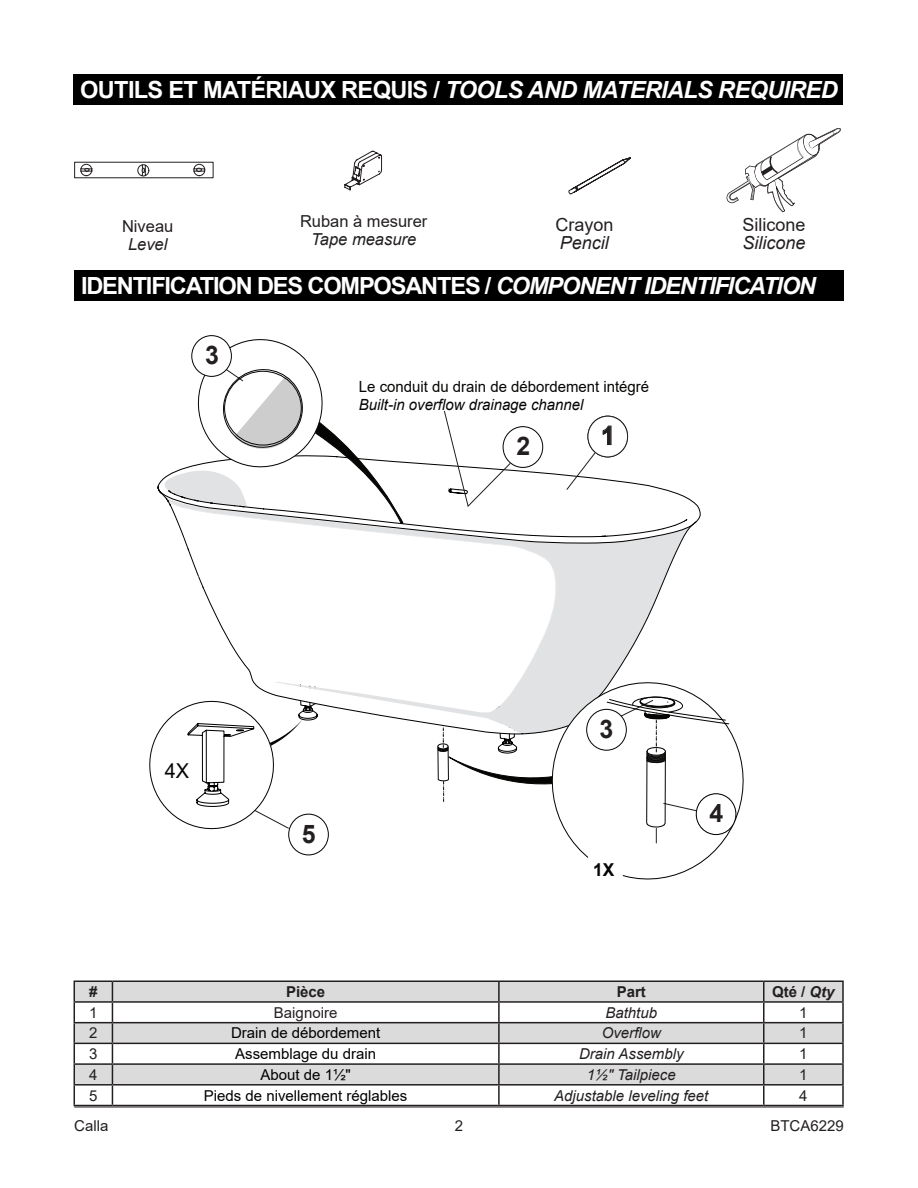
<style>
.page{position:relative;width:918px;height:1188px;background:#fff}
.page>*{position:absolute;margin:0;border:0;box-sizing:border-box;transform-origin:0 0}
.t1{font:700 25.65px "Arial";color:#231f20}
.t2{font:700 23.7px "Arial";letter-spacing:-.05em;color:#fff}
.t3{font:italic 700 23.7px "Arial";letter-spacing:-.03em;color:#fff}
.t4{font:20.55px "Arial";color:#050504}
.t5{font:18px "Arial";color:#231f20}
.t6{font:italic 18px "Arial";color:#231f20}
.t7{font:700 17.85px "Arial";color:#050504}
.t8{font:16.5px "Arial";color:#231f20}
.t9{font:italic 16.5px "Arial";color:#231f20}
.t10{font:15.45px/18.5px "Arial";color:#050504}
.text{font:15px "Arial";color:#000}
.text-2{font:italic 15px "Arial";color:#231f20}
.text-3{font:15px "Arial";color:#231f20}
.text-4{font:700 15px "Arial";color:#231f20}
.s1{font-style:normal}
.s2{font-style:italic}
</style>
<div class="page">
<svg style="left:202px;top:588px;width:134px;height:120px"></svg>
<svg style="left:336px;top:505px;width:365px;height:220px"></svg>
<div style="left:288px;top:814px;width:41px;height:41px;border:1px solid #050504;border-radius:50%"></div>
<svg style="left:149px;top:670px;width:183px;height:160px"></svg>
<svg style="left:436px;top:682px;width:308px;height:198px"></svg>
<div style="left:696px;top:794px;width:40px;height:41px;background:#fff;border-radius:50%"></div>
<div style="left:696px;top:794px;width:40px;height:41px;border:1px solid #050504;border-radius:50%"></div>
<div style="left:192px;top:335px;width:40px;height:42px;border:1px solid #050504;border-radius:50%"></div>
<svg style="left:157px;top:339px;width:540px;height:249px"></svg>
<hr style="left:74px;top:1107px;width:770px;height:1px;background:#231f20">
<div style="left:74px;top:74px;width:769px;height:31px;background:#000"></div>
<div style="left:74px;top:270px;width:770px;height:31px;background:#000"></div>
<hr style="left:74px;top:981px;width:38px;height:1px;background:#231f20">
<hr style="left:112px;top:981px;width:387px;height:1px;background:#231f20">
<hr style="left:499px;top:981px;width:265px;height:1px;background:#231f20">
<hr style="left:764px;top:981px;width:80px;height:1px;background:#231f20">
<svg style="left:74px;top:982px;width:770px;height:123px"></svg>
<hr style="left:74px;top:1105px;width:38px;height:1px;background:#231f20">
<hr style="left:112px;top:1105px;width:387px;height:1px;background:#231f20">
<hr style="left:499px;top:1105px;width:265px;height:1px;background:#231f20">
<hr style="left:764px;top:1105px;width:80px;height:1px;background:#231f20">
<svg style="left:344px;top:150px;width:38px;height:41px"></svg>
<svg style="left:568px;top:157px;width:63px;height:38px"></svg>
<svg style="left:74px;top:161px;width:140px;height:18px"></svg>
<svg style="left:726px;top:128px;width:115px;height:84px"></svg>
<p class="t3" style="left:80px;top:74px;width:759px"><span class="s1">OUTILS ET MATÉRIAUX REQUIS /</span> TOOLS AND MATERIALS REQUIRED</p>
<p class="t8" style="left:122px;top:214px;width:53px">Niveau</p>
<p class="t9" style="left:128px;top:233px;width:41px">Level</p>
<p class="t8" style="left:300px;top:210px;width:129px">Ruban à mesurer</p>
<p class="t9" style="left:311px;top:229px;width:106px">Tape measure</p>
<p class="t5" style="left:555px;top:212px;width:60px">Crayon</p>
<p class="t6" style="left:560px;top:231px;width:51px">Pencil</p>
<p class="t5" style="left:743px;top:212px;width:65px">Silicone</p>
<p class="t6" style="left:743px;top:231px;width:65px">Silicone</p>
<p class="t2" style="left:81px;top:269px;width:736px">IDENTIFICATION DES COMPOSANTES / <span class="s2">COMPONENT IDENTIFICATION</span></p>
<p class="t1" style="left:205px;top:337px;width:15px">3</p>
<p class="t10" style="left:359px;top:377px;width:292px">Le conduit du drain de débordement intégré<br><span class="s2">Built-in overflow drainage channel</span></p>
<p class="t1" style="left:516px;top:428px;width:15px">2</p>
<p class="t1" style="left:601px;top:417px;width:15px">1</p>
<p class="t4" style="left:165px;top:756px;width:26px">4X</p>
<p class="t1" style="left:302px;top:815px;width:15px">5</p>
<p class="t1" style="left:599px;top:710px;width:15px">3</p>
<p class="t7" style="left:593px;top:857px;width:23px">1X</p>
<p class="t1" style="left:710px;top:795px;width:15px">4</p>
<p class="text-4" style="left:89px;top:981px;width:10px">#</p>
<p class="text-4" style="left:286px;top:981px;width:41px">Pièce</p>
<p class="text-4" style="left:617px;top:981px;width:31px">Part</p>
<p class="text-4" style="left:772px;top:981px;width:64px">Qté / <span class="s2">Qty</span></p>
<p class="text-3" style="left:89px;top:1002px;width:10px">1</p>
<p class="text-3" style="left:274px;top:1002px;width:65px">Baignoire</p>
<p class="text-2" style="left:605px;top:1003px;width:53px">Bathtub</p>
<p class="text-3" style="left:799px;top:1002px;width:10px">1</p>
<p class="text-3" style="left:89px;top:1023px;width:10px">2</p>
<p class="text" style="left:231px;top:1023px;width:151px">Drain de débordement</p>
<p class="text-2" style="left:602px;top:1024px;width:61px">Overflow</p>
<p class="text-3" style="left:799px;top:1023px;width:10px">1</p>
<p class="text-3" style="left:89px;top:1044px;width:10px">3</p>
<p class="text" style="left:235px;top:1044px;width:142px">Assemblage du drain</p>
<p class="text-2" style="left:579px;top:1044px;width:106px">Drain Assembly</p>
<p class="text-3" style="left:799px;top:1044px;width:10px">1</p>
<p class="text-3" style="left:89px;top:1064px;width:10px">4</p>
<p class="text" style="left:260px;top:1064px;width:92px">About de 1½"</p>
<p class="text-2" style="left:587px;top:1065px;width:90px">1½" Tailpiece</p>
<p class="text-3" style="left:799px;top:1064px;width:10px">1</p>
<p class="text-3" style="left:89px;top:1085px;width:10px">5</p>
<p class="text" style="left:204px;top:1085px;width:205px">Pieds de nivellement réglables</p>
<p class="text-2" style="left:554px;top:1086px;width:156px">Adjustable leveling feet</p>
<p class="text-3" style="left:799px;top:1085px;width:10px">4</p>
<p class="text-3" style="left:455px;top:1116px;width:10px">2</p>
<p class="text-3" style="left:74px;top:1116px;width:36px">Calla</p>
<p class="text-3" style="left:770px;top:1116px;width:75px">BTCA6229</p>
</div>
